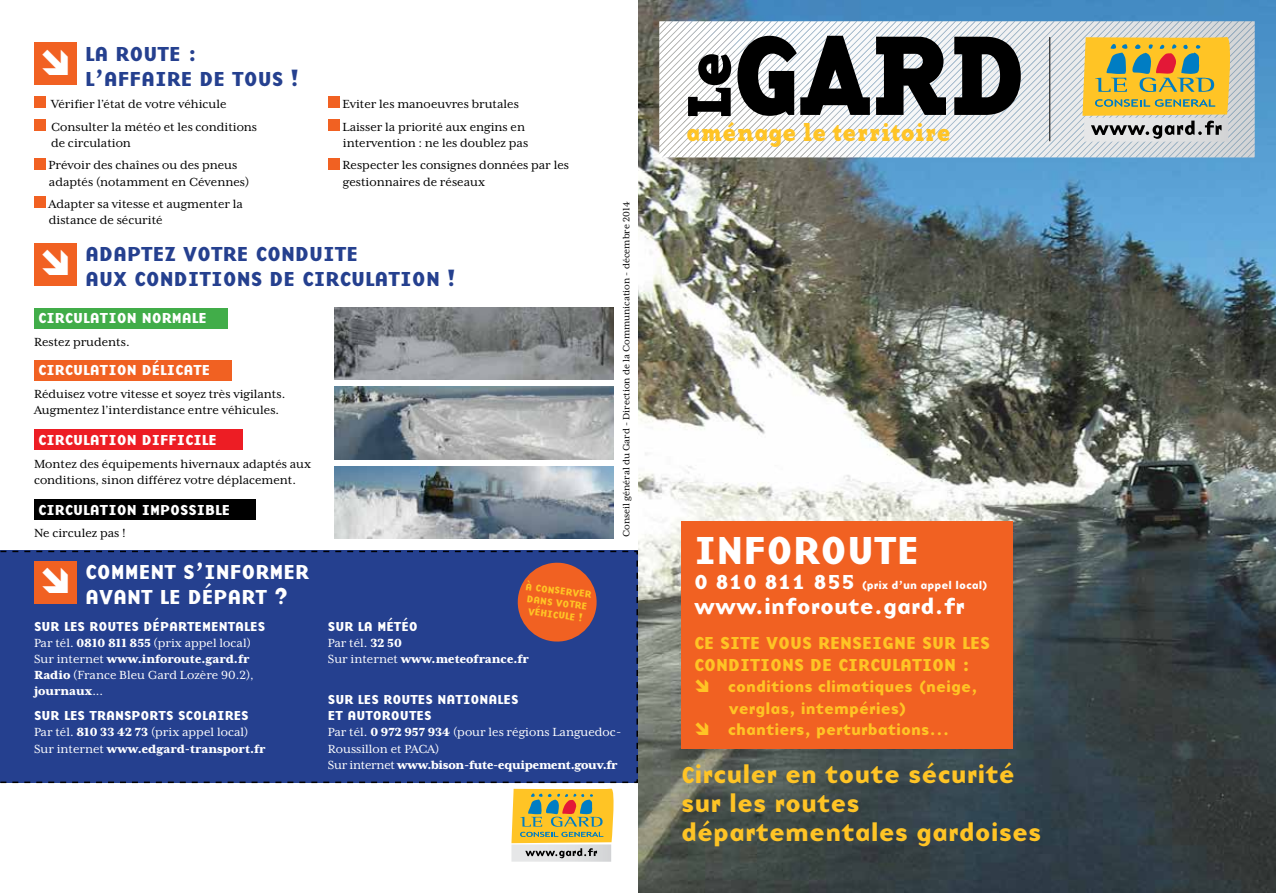
<style>
.page{position:relative;width:1276px;height:893px;background:#fff}
.page>*{position:absolute;margin:0;border:0;box-sizing:border-box;transform-origin:0 0}
.t1{font:40.5px "Base Nine SCB";color:#fff}
.t2{font:24px/28.8px "Base Nine B";color:#ffc425}
.t3{font:24px "Base Twelve Serif B";color:#ffc425}
.t4{font:21px/25.2px "Base Nine SCB";color:#25408f}
.t5{font:21px/25.2px "Base Nine SCB";color:#fff}
.t6{font:21px "Base Nine B";color:#fff}
.t7{font:18px/21.6px "Base Nine B";color:#ffc425}
.t8{font:15px "Base Nine SCB";color:#fff}
.t9{font:15px/21.6px "Base Nine B";color:#ffc425}
.t10{font:13.5px/22.6px "Mrs Eaves XL Serif OT";color:#000}
.t11{font:13.5px/16.2px "Mrs Eaves XL Serif OT";color:#fff}
.t12{font:13.5px/16.2px "Base Nine SCB";color:#fff}
.t13{font:800 13.5px/16.2px "Mrs Eaves XL Serif OT";color:#fff}
.t14{font:10.5px "Mrs Eaves XL Serif OT";color:#000}
.t15{font:10.5px "Base Nine B";color:#fff}
.t16{font:10.05px/12.1px "Base Nine SCB";color:#ffc425}
.s1{font-weight:800}
.s2{font-weight:400}
.s3{font-size:21px}
</style>
<div class="page">
<img style="left:638px;top:0;width:638px;height:893px">
<svg style="left:659px;top:21px;width:596px;height:137px"></svg>
<div style="left:681px;top:521px;width:331px;height:227px;background:#f16122"></div>
<div style="left:34px;top:43px;width:43px;height:42px;background:#f16122"></div>
<div style="left:34px;top:243px;width:43px;height:43px;background:#f16122"></div>
<div style="left:34px;top:96px;width:12px;height:12px;background:#f16122"></div>
<div style="left:34px;top:119px;width:12px;height:12px;background:#f16122"></div>
<div style="left:34px;top:158px;width:12px;height:11px;background:#f16122"></div>
<div style="left:34px;top:196px;width:12px;height:12px;background:#f16122"></div>
<div style="left:328px;top:96px;width:12px;height:12px;background:#f16122"></div>
<div style="left:328px;top:119px;width:12px;height:12px;background:#f16122"></div>
<div style="left:328px;top:158px;width:12px;height:11px;background:#f16122"></div>
<div style="left:34px;top:308px;width:194px;height:21px;background:#41ad49"></div>
<div style="left:34px;top:360px;width:197px;height:20px;background:#f16122"></div>
<div style="left:34px;top:430px;width:208px;height:20px;background:#ed1d24"></div>
<div style="left:34px;top:499px;width:221px;height:21px;background:#000"></div>
<div style="left:0;top:550px;width:639px;height:234px;background:#25408f"></div>
<div style="left:34px;top:561px;width:43px;height:43px;background:#f16122"></div>
<svg style="left:515px;top:560px;width:84px;height:84px;background:#b25643"></svg>
<div style="left:511px;top:844px;width:100px;height:18px;background:linear-gradient(to right,#eaeaeb,#d6d8d9)"></div>
<svg style="left:511px;top:789px;width:102px;height:69px;background:#d0b861"></svg>
<img style="left:334px;top:308px;width:279px;height:72px">
<img style="left:334px;top:387px;width:279px;height:72px">
<img style="left:334px;top:466px;width:279px;height:73px">
<h3 class="t4" style="left:85px;top:41px;width:216px">LA ROUTE :<br>L’AFFAIRE DE TOUS !</h3>
<p class="t10" style="left:51px;top:93px;width:207px">Vérifier l’état de votre véhicule<br>Consulter la météo et les conditions</p>
<p class="t10" style="left:48px;top:131px;width:190px">de circulation<br>Prévoir des chaînes ou des pneus</p>
<p class="t10" style="left:48px;top:170px;width:202px">adaptés (notamment en Cévennes)<br>Adapter sa vitesse et augmenter la</p>
<p class="t10" style="left:49px;top:209px;width:115px">distance de sécurité</p>
<p class="t10" style="left:342px;top:93px;width:184px">Eviter les manoeuvres brutales<br>Laisser la priorité aux engins en</p>
<p class="t10" style="left:342px;top:131px;width:228px">intervention : ne les doublez pas<br>Respecter les consignes données par les</p>
<p class="t10" style="left:343px;top:170px;width:144px">gestionnaires de réseaux</p>
<p class="t14" style="left:621px;top:537px;width:337px;rotate:-90deg">Conseil général du Gard - Direction de la Communication - décembre 2014</p>
<h3 class="t4" style="left:85px;top:241px;width:373px">ADAPTEZ VOTRE CONDUITE<br>AUX CONDITIONS DE CIRCULATION !</h3>
<p class="t8" style="left:38px;top:308px;width:170px">CIRCULATION NORMALE</p>
<p class="t10" style="left:34px;top:330px;width:97px">Restez prudents.</p>
<p class="t8" style="left:38px;top:359px;width:173px">CIRCULATION DÉLICATE</p>
<p class="t10" style="left:34px;top:385px;width:253px;line-height:16.2px">Réduisez votre vitesse et soyez très vigilants.<br>Augmentez l’interdistance entre véhicules.</p>
<p class="t8" style="left:38px;top:429px;width:180px">CIRCULATION DIFFICILE</p>
<p class="t10" style="left:34px;top:455px;width:279px;line-height:16.2px">Montez des équipements hivernaux adaptés aux conditions, sinon différez votre déplacement.</p>
<p class="t8" style="left:38px;top:499px;width:193px">CIRCULATION IMPOSSIBLE</p>
<p class="t10" style="left:34px;top:522px;width:93px">Ne circulez pas !</p>
<h3 class="t5" style="left:85px;top:559px;width:226px">COMMENT S’INFORMER<br>AVANT LE DÉPART ?</h3>
<p class="t12" style="left:34px;top:618px;width:233px">SUR LES ROUTES DÉPARTEMENTALES</p>
<p class="t11" style="left:34px;top:635px;width:221px">Par tél. <span class="s1">0810 811 855</span> (prix appel local)<br>Sur internet <span class="s1">www.inforoute.gard.fr<br>Radio</span> (France Bleu Gard Lozère 90.2), <span class="s1">journaux</span>...</p>
<p class="t12" style="left:34px;top:707px;width:216px">SUR LES TRANSPORTS SCOLAIRES</p>
<p class="t11" style="left:34px;top:724px;width:233px">Par tél. <span class="s1">810 33 42 73</span> (prix appel local)<br>Sur internet <span class="s1">www.edgard-transport.fr</span></p>
<p class="t16" style="left:526px;top:580px;width:68px;rotate:7deg">À CONSERVER<br>DANS VOTRE<br>VÉHICULE !</p>
<p class="t12" style="left:328px;top:618px;width:92px">SUR LA MÉTÉO</p>
<p class="t13" style="left:328px;top:635px;width:202px"><span class="s2">Par tél.</span> 32 50<br><span class="s2">Sur internet</span> www.meteofrance.fr</p>
<p class="t12" style="left:328px;top:691px;width:192px">SUR LES ROUTES NATIONALES<br>ET AUTOROUTES</p>
<p class="t11" style="left:328px;top:724px;width:295px">Par tél. <span class="s1">0 972 957 934</span> (pour les régions Languedoc-<br>Roussillon et PACA)<br>Sur internet <span class="s1">www.bison-fute-equipement.gouv.fr</span></p>
<h2 class="t3" style="left:686px;top:118px;width:266px">aménage le territoire</h2>
<h1 class="t1" style="left:694px;top:521px;width:227px">INFOROUTE</h1>
<p class="t15" style="left:694px;top:578px;width:296px"><span class="s3">0 810 811 855</span> (prix d’un appel local)</p>
<h3 class="t6" style="left:694px;top:592px;width:272px">www.inforoute.gard.fr</h3>
<h3 class="t7" style="left:694px;top:632px;width:298px">ce site vous renseigne sur les conditions de circulation :</h3>
<p class="t9" style="left:727px;top:676px;width:252px">conditions climatiques (neige, verglas, intempéries) chantiers, perturbations...</p>
<h2 class="t2" style="left:681px;top:761px;width:362px">Circuler en toute sécurité sur les routes départementales gardoises</h2>
</div>
